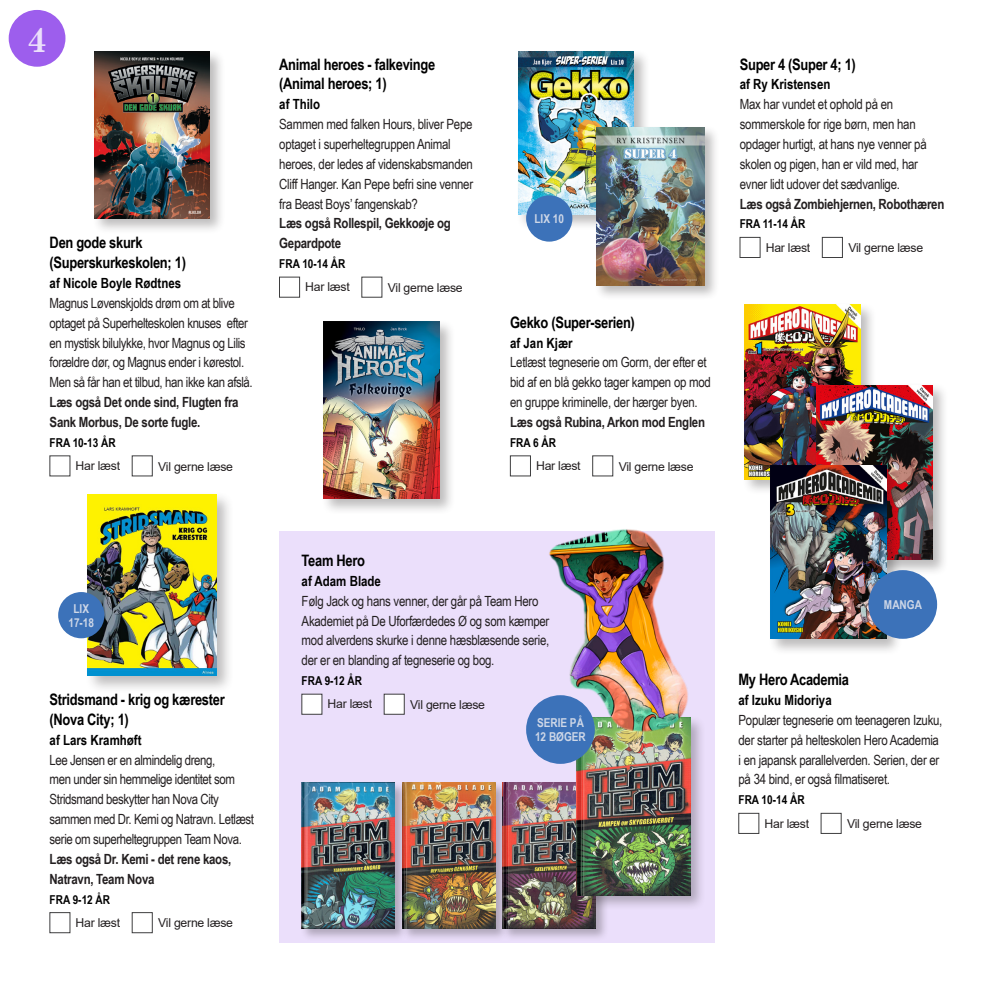
<style>
.page{position:relative;width:993px;height:993px;background:#fff}
.page>*{position:absolute;margin:0;border:0;box-sizing:border-box;transform-origin:0 0}
.t1{font:700 35px "Century Schoolbook";color:#ebdffb}
.TITEL_1{font:700 15.75px "Arial Narrow";letter-spacing:-.02em;color:#000}
.NOTE{font:14px/19.8px "Arial Narrow";letter-spacing:-.02em;color:#231f20}
.LÆS_OGSÅ{font:700 14px/19.8px "Arial Narrow";letter-spacing:-.02em;color:#231f20}
.forfatter{font:700 14px "Arial Narrow";color:#000}
.NOTE-2{font:700 14px "Arial Narrow";letter-spacing:-.02em;color:#231f20}
.t2{font:12.25px "Arial";letter-spacing:-.02em;color:#231f20}
.ALDER{font:700 12.25px "Arial Narrow";color:#000}
.t3{font:700 12.25px/14px "Arial Narrow";color:#ced7e7;text-align:center}
</style>
<div class="page">
<div style="left:279px;top:531px;width:435px;height:411px;background:#ebdffb"></div>
<div style="left:132px;top:912px;width:20px;height:20px;background:#fff;border:1px solid #3e3e3f"></div>
<div style="left:279px;top:277px;width:21px;height:20px;background:#fff;border:1px solid #3e3e3f"></div>
<div style="left:301px;top:693px;width:21px;height:21px;background:#fff"></div>
<div style="left:384px;top:693px;width:20px;height:21px;background:#fff"></div>
<div style="left:821px;top:237px;width:21px;height:20px;background:#fff;border:1px solid #3e3e3f"></div>
<div style="left:92px;top:49px;width:134px;height:186px;background:#231f20;opacity:.3"></div>
<img style="left:94px;top:51px;width:116px;height:167px">
<div style="left:85px;top:491px;width:149px;height:202px;background:#231f20;opacity:.3"></div>
<img style="left:88px;top:494px;width:128px;height:181px">
<div style="left:321px;top:319px;width:134px;height:195px;background:#231f20;opacity:.3"></div>
<img style="left:324px;top:322px;width:115px;height:176px">
<div style="left:516px;top:49px;width:134px;height:182px;background:#231f20;opacity:.3"></div>
<img style="left:518px;top:51px;width:115px;height:164px">
<div style="left:742px;top:302px;width:134px;height:193px;background:#231f20;opacity:.3"></div>
<img style="left:744px;top:305px;width:115px;height:174px">
<div style="left:594px;top:125px;width:125px;height:175px;background:#231f20;opacity:.3"></div>
<img style="left:596px;top:128px;width:107px;height:157px">
<div style="left:500px;top:780px;width:108px;height:161px;background:#231f20;opacity:.3"></div>
<img style="left:508px;top:782px;width:87px;height:146px">
<div style="left:573px;top:715px;width:133px;height:196px;background:#231f20;opacity:.3"></div>
<img style="left:576px;top:774px;width:114px;height:120px">
<div style="left:400px;top:780px;width:108px;height:161px;background:#231f20;opacity:.3"></div>
<img style="left:407px;top:782px;width:88px;height:146px">
<div style="left:299px;top:780px;width:108px;height:161px;background:#231f20;opacity:.3"></div>
<img style="left:301px;top:782px;width:93px;height:145px">
<div style="left:814px;top:382px;width:134px;height:194px;background:#231f20;opacity:.3"></div>
<img style="left:816px;top:385px;width:115px;height:174px">
<div style="left:768px;top:463px;width:134px;height:192px;background:#231f20;opacity:.3"></div>
<img style="left:770px;top:465px;width:115px;height:173px">
<div style="left:738px;top:812px;width:20px;height:21px;background:#fff;border:1px solid #3e3e3f"></div>
<div style="left:58px;top:592px;width:46px;height:46px;background:#3c72b9;border-radius:50%"></div>
<div style="left:526px;top:195px;width:46px;height:46px;background:#3c72b9;border-radius:50%"></div>
<div style="left:868px;top:570px;width:68px;height:68px;background:#3c72b9;border-radius:50%"></div>
<img style="left:526px;top:529px;width:172px;height:245px">
<div style="left:526px;top:695px;width:68px;height:68px;background:#3c72b9;border-radius:50%"></div>
<div style="left:9px;top:10px;width:56px;height:57px;background:#9d5eed;border-radius:50%"></div>
<h1 class="t1" style="left:27px;top:12px;width:22px">4</h1>
<h2 class="TITEL_1" style="left:50px;top:231px;width:94px">Den gode skurk</h2>
<h2 class="TITEL_1" style="left:50px;top:250px;width:138px">(Superskurkeskolen; 1)</h2>
<p class="forfatter" style="left:50px;top:272px;width:133px">af Nicole Boyle Rødtnes</p>
<p class="NOTE" style="left:50px;top:292px;width:204px">Magnus Løvenskjolds drøm om at blive optaget på Superhelteskolen knuses efter en mystisk bilulykke, hvor Magnus og Lilis forældre dør, og Magnus ender i kørestol.<br>Men så får han et tilbud, han ikke kan afslå.</p>
<p class="LÆS_OGSÅ" style="left:50px;top:391px;width:190px">Læs også Det onde sind, Flugten fra<br>Sank Morbus, De sorte fugle.</p>
<p class="ALDER" style="left:50px;top:433px;width:68px">FRA 10-13 ÅR</p>
<p class="t2" style="left:76px;top:457px;width:46px">Har læst</p>
<p class="t2" style="left:158px;top:457px;width:76px">Vil gerne læse</p>
<h2 class="TITEL_1" style="left:279px;top:52px;width:157px">Animal heroes - falkevinge</h2>
<h2 class="TITEL_1" style="left:279px;top:72px;width:109px">(Animal heroes; 1)</h2>
<p class="forfatter" style="left:279px;top:94px;width:42px">af Thilo</p>
<p class="NOTE" style="left:279px;top:114px;width:195px">Sammen med falken Hours, bliver Pepe optaget i superheltegruppen Animal heroes, der ledes af videnskabsmanden Cliff Hanger. Kan Pepe befri sine venner fra Beast Boys’ fangenskab?</p>
<p class="LÆS_OGSÅ" style="left:279px;top:213px;width:173px">Læs også Rollespil, Gekkoøje og<br>Gepardpote</p>
<p class="ALDER" style="left:279px;top:254px;width:68px">FRA 10-14 ÅR</p>
<p class="t2" style="left:305px;top:278px;width:46px">Har læst</p>
<p class="t2" style="left:387px;top:279px;width:76px">Vil gerne læse</p>
<p class="t3" style="left:534px;top:211px;width:31px">LIX 10</p>
<h2 class="TITEL_1" style="left:510px;top:310px;width:126px">Gekko (Super-serien)</h2>
<p class="forfatter" style="left:510px;top:332px;width:64px">af Jan Kjær</p>
<p class="NOTE" style="left:510px;top:352px;width:202px">Letlæst tegneserie om Gorm, der efter et bid af en blå gekko tager kampen op mod en gruppe kriminelle, der hærger byen.</p>
<p class="NOTE-2" style="left:510px;top:411px;width:196px">Læs også Rubina, Arkon mod Englen</p>
<p class="ALDER" style="left:510px;top:433px;width:47px">FRA 6 ÅR</p>
<p class="t2" style="left:536px;top:457px;width:46px">Har læst</p>
<p class="t2" style="left:618px;top:457px;width:76px">Vil gerne læse</p>
<h2 class="TITEL_1" style="left:739px;top:52px;width:118px">Super 4 (Super 4; 1)</h2>
<p class="forfatter" style="left:739px;top:74px;width:92px">af Ry Kristensen</p>
<p class="NOTE" style="left:739px;top:94px;width:188px">Max har vundet et ophold på en sommerskole for rige børn, men han opdager hurtigt, at hans nye venner på skolen og pigen, han er vild med, har evner lidt udover det sædvanlige.</p>
<p class="LÆS_OGSÅ" style="left:739px;top:193px;width:206px">Læs også Zombiehjernen, Robothæren</p>
<p class="ALDER" style="left:739px;top:215px;width:67px">FRA 11-14 ÅR</p>
<p class="t2" style="left:765px;top:239px;width:46px">Har læst</p>
<p class="t2" style="left:848px;top:239px;width:76px">Vil gerne læse</p>
<p class="t3" style="left:68px;top:600px;width:27px">LIX<br>17-18</p>
<h2 class="TITEL_1" style="left:50px;top:687px;width:176px">Stridsmand - krig og kærester</h2>
<h2 class="TITEL_1" style="left:50px;top:707px;width:81px">(Nova City; 1)</h2>
<p class="forfatter" style="left:50px;top:729px;width:93px">af Lars Kramhøft</p>
<p class="NOTE" style="left:50px;top:749px;width:206px">Lee Jensen er en almindelig dreng,<br>men under sin hemmelige identitet som Stridsmand beskytter han Nova City sammen med Dr. Kemi og Natravn. Letlæst serie om superheltegruppen Team Nova.</p>
<p class="LÆS_OGSÅ" style="left:50px;top:848px;width:183px">Læs også Dr. Kemi - det rene kaos,<br>Natravn, Team Nova</p>
<p class="ALDER" style="left:50px;top:889px;width:62px">FRA 9-12 ÅR</p>
<p class="t2" style="left:76px;top:913px;width:46px">Har læst</p>
<p class="t2" style="left:158px;top:914px;width:76px">Vil gerne læse</p>
<h2 class="TITEL_1" style="left:301px;top:548px;width:65px">Team Hero</h2>
<p class="forfatter" style="left:301px;top:570px;width:81px">af Adam Blade</p>
<p class="NOTE" style="left:301px;top:590px;width:249px">Følg Jack og hans venner, der går på Team Hero Akademiet på De Uforfærdedes Ø og som kæmper mod alverdens skurke i denne hæsblæsende serie, der er en blanding af tegneserie og bog.</p>
<p class="ALDER" style="left:301px;top:671px;width:62px">FRA 9-12 ÅR</p>
<p class="t2" style="left:327px;top:695px;width:46px">Har læst</p>
<p class="t2" style="left:410px;top:695px;width:76px">Vil gerne læse</p>
<p class="t3" style="left:535px;top:714px;width:52px;text-align:left">SERIE PÅ<br>12 BØGER</p>
<p class="t3" style="left:883px;top:596px;width:39px">MANGA</p>
<h2 class="TITEL_1" style="left:738px;top:667px;width:112px">My Hero Academia</h2>
<p class="forfatter" style="left:738px;top:689px;width:95px">af Izuku Midoriya</p>
<p class="NOTE" style="left:738px;top:709px;width:205px">Populær tegneserie om teenageren Izuku, der starter på helteskolen Hero Academia i en japansk parallelverden. Serien, der er på 34 bind, er også filmatiseret.</p>
<p class="ALDER" style="left:738px;top:790px;width:68px">FRA 10-14 ÅR</p>
<p class="t2" style="left:764px;top:814px;width:46px">Har læst</p>
<p class="t2" style="left:846px;top:815px;width:76px">Vil gerne læse</p>
</div>
